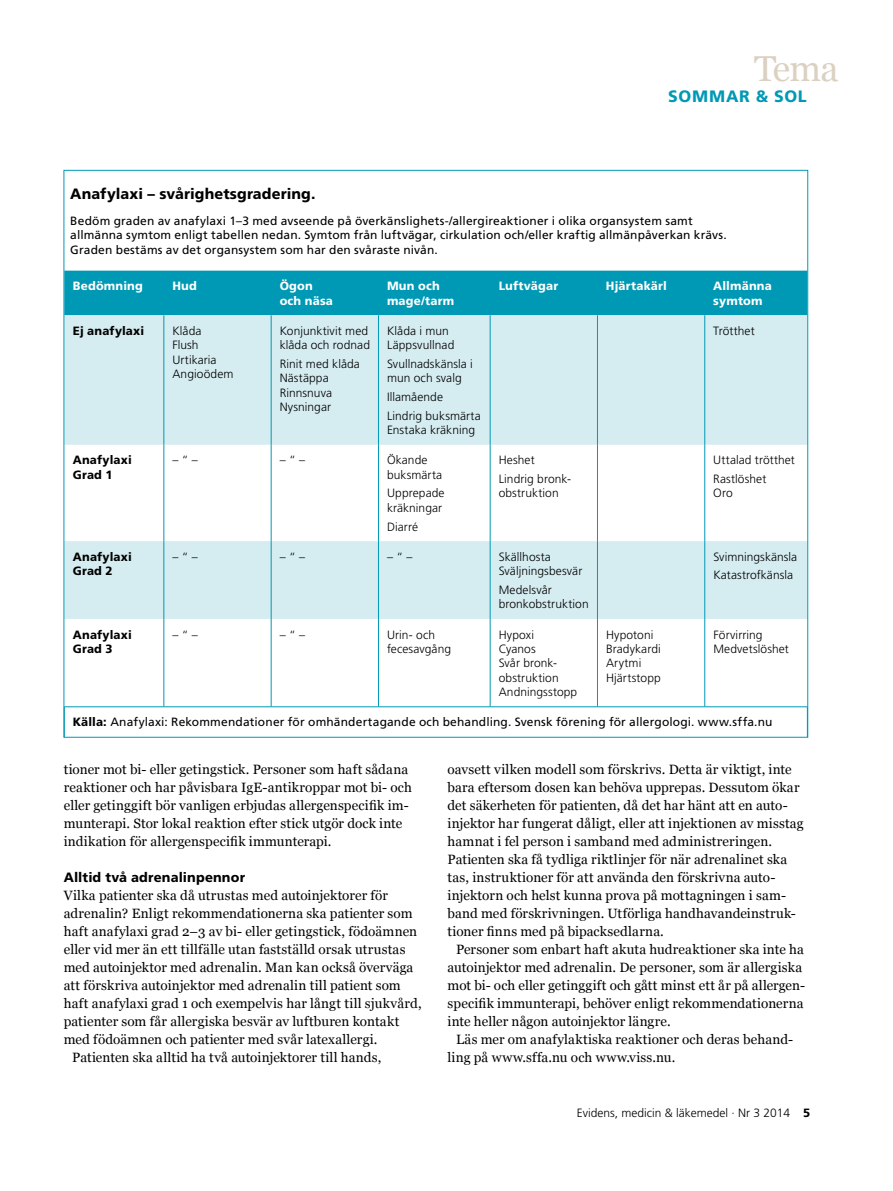
<style>
.page{position:relative;width:893px;height:1191px;background:#fff}
.page>*{position:absolute;margin:0;border:0;box-sizing:border-box;transform-origin:0 0}
.t1{font:36px "Georgia";color:#dbd1c2}
.t2{font:800 16.5px "Frutiger SLLOTF";color:#0099b5}
.t3{font:800 15px "Frutiger SLLOTF";letter-spacing:.005em;color:#000}
.t4{font:13.5px/18px "Georgia";letter-spacing:.01em;color:#000}
.t5{font:800 13.5px "Frutiger SLLOTF";letter-spacing:.005em;color:#000}
.t6{font:300 12px/14.4px "Frutiger SLLOTF";letter-spacing:.005em;color:#000}
.t7{font:12px/14.4px "Frutiger SLLOTF";letter-spacing:.01em;color:#000}
.t8{font:800 12px/14.4px "Frutiger SLLOTF";letter-spacing:.015em;color:#fff}
.t9{font:800 12px/14.4px "Frutiger SLLOTF";letter-spacing:.01em;color:#000}
.s1{font-weight:800}
</style>
<div class="page">
<svg style="left:66px;top:270px;width:740px;height:438px"></svg>
<div style="left:66px;top:271px;width:740px;height:44px;background:#0099b5"></div>
<svg style="left:66px;top:315px;width:740px;height:304px;fill:#d5ecf0"></svg>
<hr style="left:164px;top:315px;width:1px;height:130px;background:#0099b5">
<hr style="left:271px;top:315px;width:1px;height:130px;background:#0099b5">
<hr style="left:378px;top:315px;width:1px;height:130px;background:#0099b5">
<hr style="left:490px;top:315px;width:1px;height:130px;background:#0099b5">
<hr style="left:597px;top:315px;width:1px;height:130px;background:#0099b5">
<hr style="left:704px;top:315px;width:1px;height:130px;background:#0099b5">
<hr style="left:164px;top:445px;width:1px;height:96px;background:#0099b5">
<hr style="left:271px;top:445px;width:1px;height:96px;background:#0099b5">
<hr style="left:378px;top:445px;width:1px;height:96px;background:#0099b5">
<hr style="left:490px;top:445px;width:1px;height:96px;background:#0099b5">
<hr style="left:597px;top:445px;width:1px;height:96px;background:#0099b5">
<hr style="left:704px;top:445px;width:1px;height:96px;background:#0099b5">
<hr style="left:164px;top:541px;width:1px;height:78px;background:#0099b5">
<hr style="left:271px;top:541px;width:1px;height:78px;background:#0099b5">
<hr style="left:378px;top:541px;width:1px;height:78px;background:#0099b5">
<hr style="left:490px;top:541px;width:1px;height:78px;background:#0099b5">
<hr style="left:597px;top:541px;width:1px;height:78px;background:#0099b5">
<hr style="left:704px;top:541px;width:1px;height:78px;background:#0099b5">
<hr style="left:164px;top:619px;width:1px;height:87px;background:#0099b5">
<hr style="left:271px;top:619px;width:1px;height:87px;background:#0099b5">
<hr style="left:378px;top:619px;width:1px;height:87px;background:#0099b5">
<hr style="left:490px;top:619px;width:1px;height:87px;background:#0099b5">
<hr style="left:597px;top:619px;width:1px;height:87px;background:#0099b5">
<hr style="left:704px;top:619px;width:1px;height:87px;background:#0099b5">
<hr style="left:64px;top:706px;width:100px;height:1px;background:#0099b5">
<hr style="left:164px;top:706px;width:107px;height:1px;background:#0099b5">
<hr style="left:271px;top:706px;width:107px;height:1px;background:#0099b5">
<hr style="left:378px;top:706px;width:112px;height:1px;background:#0099b5">
<hr style="left:490px;top:706px;width:107px;height:1px;background:#0099b5">
<hr style="left:597px;top:706px;width:108px;height:1px;background:#0099b5">
<hr style="left:705px;top:706px;width:102px;height:1px;background:#0099b5">
<h1 class="t1" style="left:754px;top:47px;width:86px">Tema</h1>
<p class="t2" style="left:668px;top:87px;width:27px">somm</p>
<p class="t2" style="left:726px;top:87px;width:71px">ar &amp; sol</p>
<p class="t3" style="left:70px;top:185px;width:247px">Anafylaxi – svårighetsgradering.</p>
<p class="t7" style="left:70px;top:213px;width:658px">Bedöm graden av anafylaxi 1–3 med avseende på överkänslighets-/allergireaktioner i olika organsystem samt allmänna symtom enligt tabellen nedan. Symtom från luftvägar, cirkulation och/eller kraftig allmänpåverkan krävs.<br>Graden bestäms av det organsystem som har den svåraste nivån.</p>
<p class="t8" style="left:73px;top:279px;width:72px">Bedömning</p>
<p class="t8" style="left:172px;top:279px;width:26px">Hud</p>
<p class="t8" style="left:280px;top:279px;width:55px">Ögon och näsa</p>
<p class="t8" style="left:387px;top:279px;width:69px">Mun och mage/tarm</p>
<p class="t8" style="left:499px;top:279px;width:61px">Luftvägar</p>
<p class="t8" style="left:606px;top:279px;width:62px">Hjärtakärl</p>
<p class="t8" style="left:713px;top:279px;width:60px">Allmänna symtom</p>
<p class="t9" style="left:73px;top:323px;width:73px">Ej anafylaxi</p>
<p class="t6" style="left:172px;top:324px;width:63px">Klåda<br>Flush<br>Urtikaria<br>Angioödem</p>
<p class="t6" style="left:280px;top:324px;width:92px">Konjunktivit med klåda och rodnad</p>
<p class="t6" style="left:713px;top:324px;width:43px">Trötthet</p>
<p class="t6" style="left:387px;top:324px;width:69px">Klåda i mun<br>Läppsvullnad</p>
<p class="t6" style="left:387px;top:357px;width:87px">Svullnadskänsla i mun och svalg</p>
<p class="t6" style="left:387px;top:388px;width:95px;line-height:18.6px">Illamående<br>Lindrig buksmärta</p>
<p class="t6" style="left:387px;top:423px;width:90px">Enstaka kräkning</p>
<p class="t6" style="left:280px;top:357px;width:82px">Rinit med klåda<br>Nästäppa<br>Rinnsnuva<br>Nysningar</p>
<p class="t9" style="left:73px;top:453px;width:60px">Anafylaxi<br>Grad 1</p>
<p class="t6" style="left:172px;top:453px;width:27px">– “ –</p>
<p class="t6" style="left:280px;top:453px;width:27px">– “ –</p>
<p class="t6" style="left:387px;top:453px;width:57px">Ökande buksmärta</p>
<p class="t6" style="left:387px;top:486px;width:59px">Upprepade kräkningar</p>
<p class="t6" style="left:387px;top:519px;width:33px">Diarré</p>
<p class="t6" style="left:499px;top:451px;width:74px;line-height:18.6px">Heshet<br>Lindrig bronk-</p>
<p class="t6" style="left:499px;top:486px;width:61px">obstruktion</p>
<p class="t9" style="left:73px;top:549px;width:60px">Anafylaxi<br>Grad 2</p>
<p class="t6" style="left:172px;top:549px;width:27px">– “ –</p>
<p class="t6" style="left:280px;top:549px;width:27px">– “ –</p>
<p class="t6" style="left:387px;top:549px;width:27px">– “ –</p>
<p class="t6" style="left:499px;top:549px;width:85px">Skällhosta<br>Sväljningsbesvär</p>
<p class="t6" style="left:499px;top:582px;width:91px">Medelsvår bronkobstruktion</p>
<p class="t6" style="left:713px;top:451px;width:83px;line-height:18.6px">Uttalad trötthet<br>Rastlöshet</p>
<p class="t6" style="left:713px;top:486px;width:21px">Oro</p>
<p class="t6" style="left:713px;top:547px;width:85px;line-height:18.6px">Svimningskänsla<br>Katastrofkänsla</p>
<p class="t9" style="left:73px;top:627px;width:60px">Anafylaxi<br>Grad 3</p>
<p class="t6" style="left:172px;top:627px;width:27px">– “ –</p>
<p class="t6" style="left:280px;top:627px;width:27px">– “ –</p>
<p class="t6" style="left:387px;top:627px;width:66px">Urin- och fecesavgång</p>
<p class="t6" style="left:499px;top:627px;width:80px">Hypoxi<br>Cyanos<br>Svår bronk&shy;obstruktion<br>Andningsstopp</p>
<p class="t6" style="left:606px;top:627px;width:56px">Hypotoni<br>Bradykardi<br>Arytmi<br>Hjärtstopp</p>
<p class="t6" style="left:713px;top:627px;width:77px">Förvirring<br>Medvetslöshet</p>
<p class="t7" style="left:73px;top:715px;width:701px"><span class="s1">Källa:</span> Anafylaxi: Rekommendationer för omhändertagande och behandling. Svensk förening för allergologi. www.sffa.nu</p>
<p class="t4" style="left:448px;top:761px;width:358px">oavsett vilken modell som förskrivs. Detta är viktigt, inte bara eftersom dosen kan behöva upprepas. Dessutom ökar det säkerheten för patienten, då det har hänt att en auto&shy;injektor har fungerat dåligt, eller att injektionen av misstag hamnat i fel person i samband med administreringen.<br>Patienten ska få tydliga riktlinjer för när adrenalinet ska tas, instruktioner för att använda den förskrivna auto&shy;injektorn och helst kunna prova på mottagningen i sam&shy;band med förskrivningen. Utförliga handhavandeinstruk&shy;tioner finns med på bipacksedlarna.</p>
<p class="t4" style="left:448px;top:941px;width:359px;text-indent:9px">Personer som enbart haft akuta hudreaktioner ska inte ha autoinjektor med adrenalin. De personer, som är allergiska mot bi- och eller getinggift och gått minst ett år på allergen&shy;specifik immunterapi, behöver enligt rekommendationerna inte heller någon autoinjektor längre.</p>
<p class="t4" style="left:448px;top:1031px;width:347px;text-indent:9px">Läs mer om anafylaktiska reaktioner och deras behand&shy;ling på www.sffa.nu och www.viss.nu.</p>
<p class="t4" style="left:64px;top:761px;width:350px">tioner mot bi- eller getingstick. Personer som haft sådana reaktioner och har påvisbara IgE-antikroppar mot bi- och eller getinggift bör vanligen erbjudas allergenspecifik im&shy;munterapi. Stor lokal reaktion efter stick utgör dock inte indikation för allergenspecifik immunterapi.</p>
<p class="t5" style="left:64px;top:869px;width:183px">Alltid två adrenalinpennor</p>
<p class="t4" style="left:64px;top:887px;width:326px">Vilka patienter ska då utrustas med autoinjektorer för</p>
<p class="t4" style="left:64px;top:905px;width:350px">adrenalin? Enligt rekommendationerna ska patienter som</p>
<p class="t4" style="left:64px;top:923px;width:355px">haft anafylaxi grad 2–3 av bi- eller getingstick, födoämnen</p>
<p class="t4" style="left:64px;top:941px;width:343px">eller vid mer än ett tillfälle utan fastställd orsak utrustas</p>
<p class="t4" style="left:64px;top:959px;width:351px">med autoinjektor med adrenalin. Man kan också överväga</p>
<p class="t4" style="left:64px;top:977px;width:339px">att förskriva autoinjektor med adrenalin till patient som</p>
<p class="t4" style="left:64px;top:995px;width:359px">haft anafylaxi grad 1 och exempelvis har långt till sjukvård,</p>
<p class="t4" style="left:64px;top:1013px;width:337px">patienter som får allergiska besvär av luftburen kontakt</p>
<p class="t4" style="left:64px;top:1031px;width:315px">med födoämnen och patienter med svår latexallergi.</p>
<p class="t4" style="left:72px;top:1049px;width:311px">Patienten ska alltid ha två autoinjektorer till hands,</p>
<p class="t6" style="left:577px;top:1106px;width:235px">Evidens, medicin &amp; läkemedel · Nr 3 2014 <span class="s1">5</span></p>
</div>
